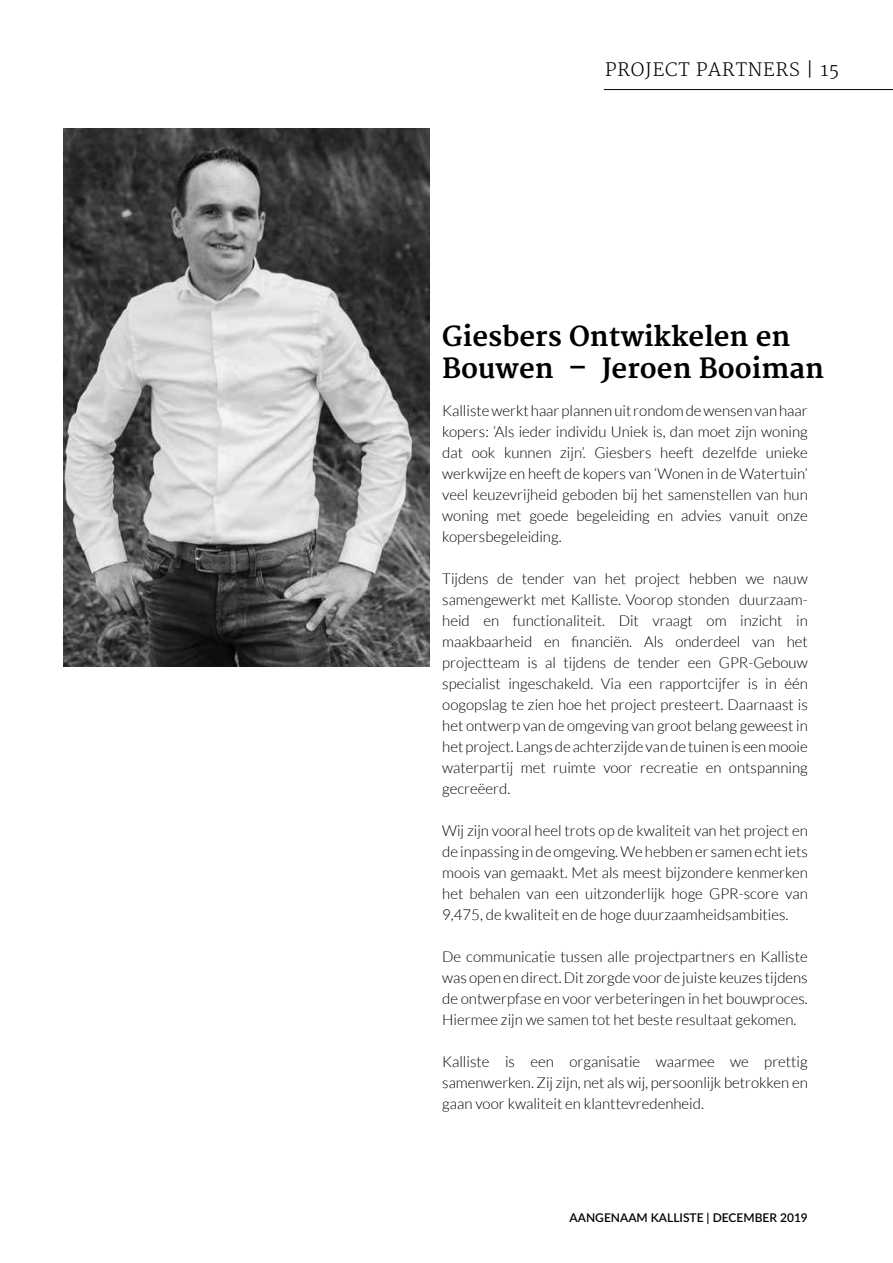
<style>
.page{position:relative;width:893px;height:1263px;background:#fff}
.page>*{position:absolute;margin:0;border:0;box-sizing:border-box;transform-origin:0 0}
.t1{font:700 27px/31.5px "Merriweather";color:#000}
.t2{font:300 18px "Merriweather";letter-spacing:.05em;color:#000}
.t3{font:300 15px/21px "Lato";color:#000;text-align:justify}
.t4{font:600 12px "Lato";color:#000}
</style>
<div class="page">
<hr style="left:604px;top:89px;width:289px;height:1px;background:#000">
<img style="left:64px;top:128px;width:365px;height:539px">
<p class="t2" style="left:605px;top:60px;width:235px">PROJECT PARTNERS | 15</p>
<h1 class="t1" style="left:442px;top:322px;width:383px">Giesbers Ontwikkelen en<br>Bouwen – Jeroen Booiman</h1>
<p class="t3" style="left:442px;top:400px;width:367px">Kalliste werkt haar plannen uit rondom de wensen van haar kopers: ‘Als ieder individu Uniek is, dan moet zijn woning dat ook kunnen zijn’. Giesbers heeft dezelfde unieke werkwijze en heeft de kopers van ‘Wonen in de Watertuin’ veel keuzevrijheid geboden bij het samenstellen van hun woning met goede begeleiding en advies vanuit onze kopersbegeleiding.</p>
<p class="t3" style="left:442px;top:568px;width:367px">Tijdens de tender van het project hebben we nauw samengewerkt met Kalliste. Voorop stonden duurzaam&shy;heid en functionaliteit. Dit vraagt om inzicht in maakbaarheid en financiën. Als onderdeel van het projectteam is al tijdens de tender een GPR-Gebouw specialist ingeschakeld. Via een rapportcijfer is in één oogopslag te zien hoe het project presteert. Daarnaast is het ontwerp van de omgeving van groot belang geweest in het project. Langs de achterzijde van de tuinen is een mooie waterpartij met ruimte voor recreatie en ontspanning gecreëerd.</p>
<p class="t3" style="left:442px;top:820px;width:367px">Wij zijn vooral heel trots op de kwaliteit van het project en de inpassing in de omgeving. We hebben er samen echt iets moois van gemaakt. Met als meest bijzondere kenmerken het behalen van een uitzonderlijk hoge GPR-score van 9,475, de kwaliteit en de hoge duurzaamheidsambities.</p>
<p class="t3" style="left:442px;top:946px;width:367px">De communicatie tussen alle projectpartners en Kalliste was open en direct. Dit zorgde voor de juiste keuzes tijdens de ontwerpfase en voor verbeteringen in het bouwproces.<br>Hiermee zijn we samen tot het beste resultaat gekomen.</p>
<p class="t3" style="left:442px;top:1051px;width:367px">Kalliste is een organisatie waarmee we prettig samenwerken. Zij zijn, net als wij, persoonlijk betrokken en gaan voor kwaliteit en klanttevredenheid.</p>
<p class="t4" style="left:570px;top:1209px;width:240px">AANGENAAM KALLISTE | DECEMBER 2019</p>
</div>
